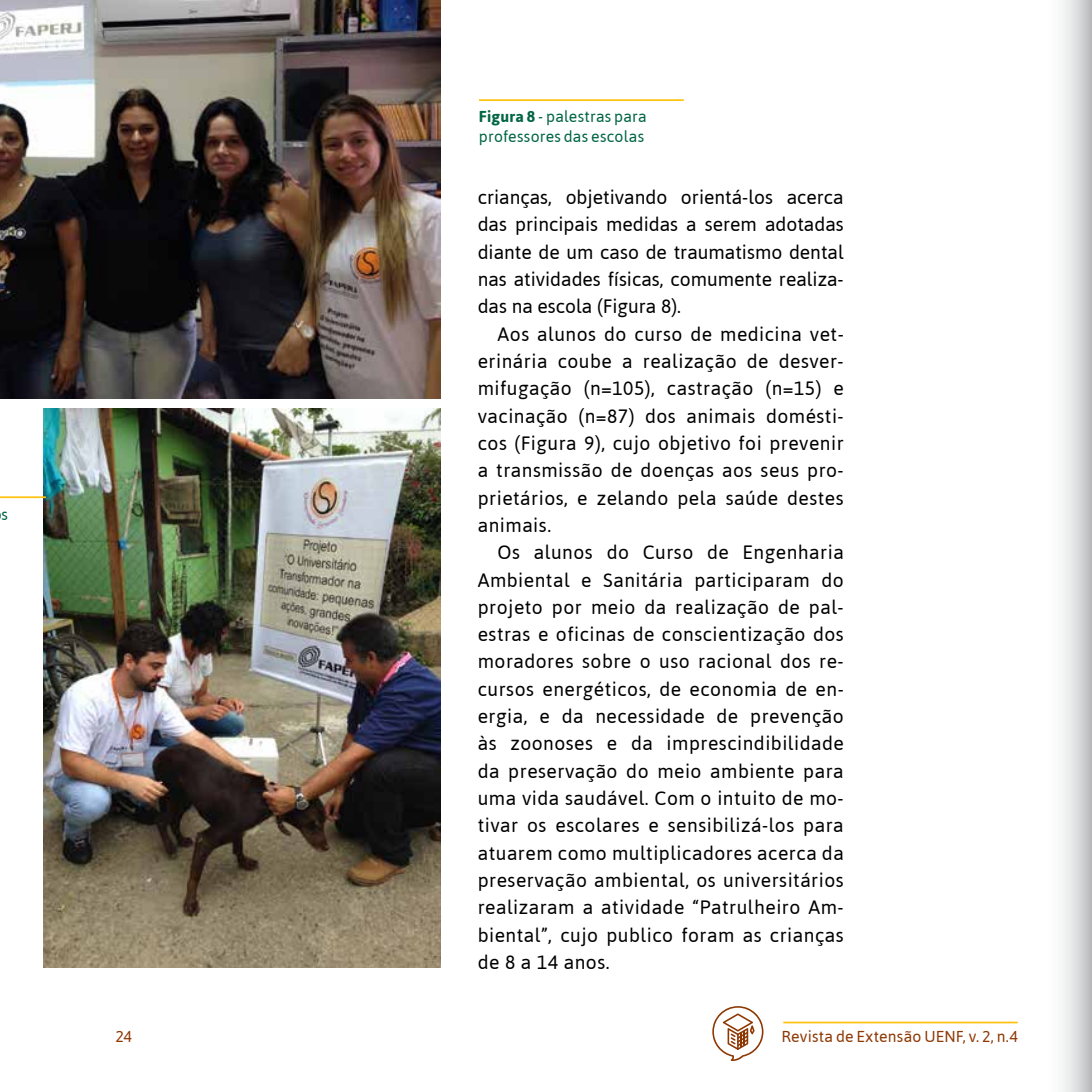
<style>
.page{position:relative;width:1092px;height:1092px;background:#fff}
.page>*{position:absolute;margin:0;border:0;box-sizing:border-box;transform-origin:0 0}
.t1{font:19.25px/27.3px "Asap";letter-spacing:.025em;color:#000;text-align:justify}
.t2{font:15.75px/19.2px "Asap";letter-spacing:.015em;color:#006543}
.t3{font:15.75px "Asap";letter-spacing:.01em;color:#8d3803}
.s1{font-weight:700}
</style>
<div class="page">
<div style="left:1042px;top:0;width:49px;height:1091px;background:linear-gradient(to right,#fff,#c7c9ca)"></div>
<svg style="left:712px;top:1006px;width:51px;height:54px"></svg>
<hr style="left:783px;top:1021px;width:234px;height:2px;background:#ffc20e">
<img style="left:0;top:0;width:440px;height:398px">
<hr style="left:479px;top:99px;width:204px;height:2px;background:#ffc20e">
<img style="left:43px;top:409px;width:397px;height:558px">
<hr style="left:0;top:496px;width:46px;height:2px;background:#ffc20e">
<p class="t2" style="left:2px;top:504px;width:8px">s</p>
<p class="t2" style="left:479px;top:107px;width:169px"><span class="s1">Figura 8</span> - palestras para professores das escolas</p>
<p class="t1" style="left:477px;top:183px;width:367px">crianças, objetivando orientá-los acerca das principais medidas a serem adotadas diante de um caso de traumatismo dental nas atividades físicas, comumente realiza&shy;das na escola (Figura 8).</p>
<p class="t1" style="left:477px;top:319px;width:367px;text-indent:20px">Aos alunos do curso de medicina vet&shy;erinária coube a realização de desver&shy;mifugação (n=105), castração (n=15) e vacinação (n=87) dos animais domésti&shy;cos (Figura 9), cujo objetivo foi prevenir a transmissão de doenças aos seus pro&shy;prietários, e zelando pela saúde destes animais.</p>
<p class="t1" style="left:477px;top:538px;width:367px;text-indent:20px">Os alunos do Curso de Engenharia Ambiental e Sanitária participaram do projeto por meio da realização de pal&shy;estras e oficinas de conscientização dos moradores sobre o uso racional dos re&shy;cursos energéticos, de economia de en&shy;ergia, e da necessidade de prevenção às zoonoses e da imprescindibilidade da preservação do meio ambiente para uma vida saudável. Com o intuito de mo&shy;tivar os escolares e sensibilizá-los para atuarem como multiplicadores acerca da preservação ambiental, os universitários realizaram a atividade “Patrulheiro Am&shy;biental”, cujo publico foram as crianças de 8 a 14 anos.</p>
<p class="t3" style="left:115px;top:1026px;width:18px">24</p>
<p class="t3" style="left:781px;top:1026px;width:238px">Revista de Extensão UENF, v. 2, n.4</p>
</div>
